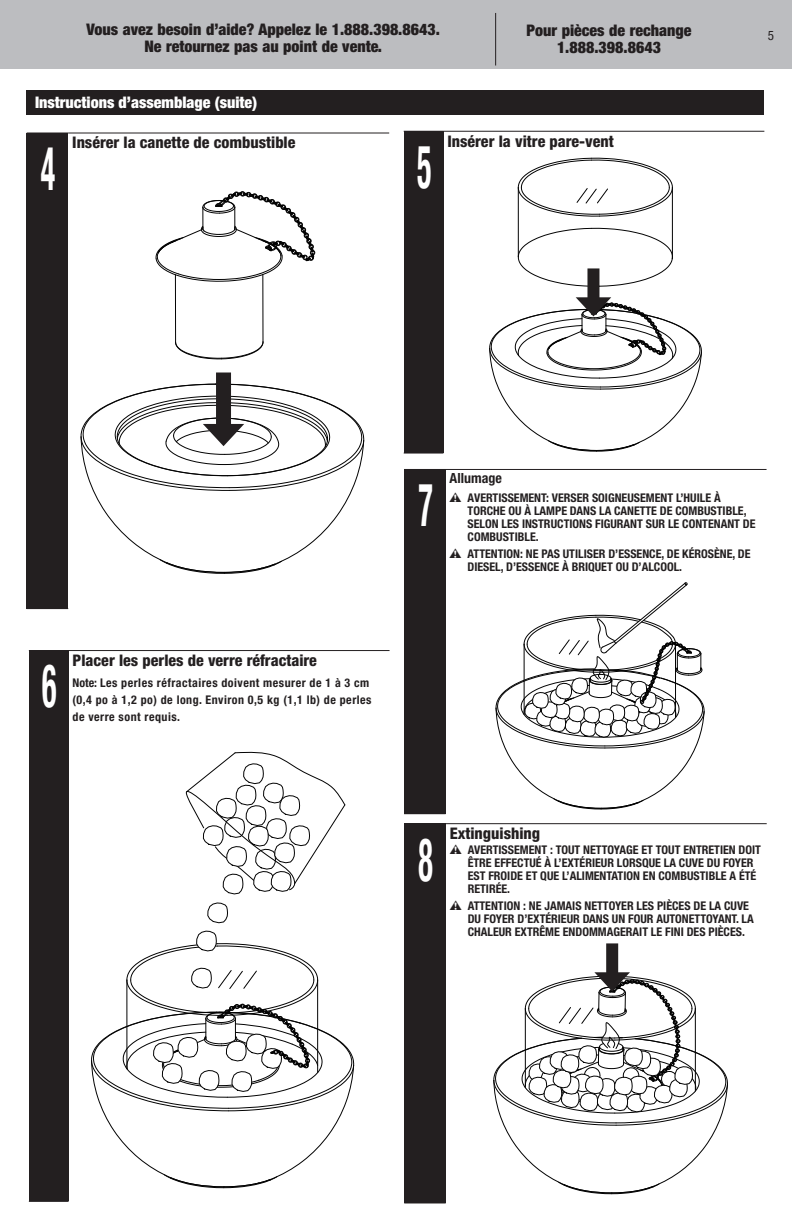
<style>
.page{position:relative;width:792px;height:1224px;background:#fff}
.page>*{position:absolute;margin:0;border:0;box-sizing:border-box;transform-origin:0 0}
.Step_No{font:700 condensed 60px "Helvetica Neue LT Std";color:#fff;scale:.5 1}
.t1{font:900 condensed 16px/17px "Helvetica Neue LT Std";color:#231f20;text-align:center}
.Body_Text{font:800 condensed 16px "Helvetica Neue LT Std";color:#231f20}
.t2{font:900 condensed 16px "Helvetica Neue LT Std";color:#fff}
.Step_Header{font:700 condensed 14px "Helvetica Neue LT Std";color:#231f20}
.t3{font:condensed 13px "Helvetica Neue LT Std";color:#231f20}
.Step_Header-2{font:700 condensed 12px/13px "Helvetica Neue LT Std";color:#231f20}
.Step_Header-3{font:700 condensed 12px/17px "Helvetica Neue LT Std";letter-spacing:.04em;color:#231f20}
.s1{font-family:"Warnings";font-weight:400;font-stretch:normal}
</style>
<div class="page">
<div style="left:27px;top:133px;width:41px;height:476px;background:#231f20"></div>
<hr style="left:68px;top:133px;width:321px;height:1px;background:#231f20">
<hr style="left:175px;top:275px;width:1px;height:67px;background:#030303">
<hr style="left:263px;top:275px;width:1px;height:67px;background:#030303">
<svg style="left:175px;top:341px;width:88px;height:18px"></svg>
<svg style="left:156px;top:191px;width:159px;height:91px"></svg>
<div style="left:26px;top:90px;width:738px;height:25px;background:#231f20"></div>
<div style="left:404px;top:469px;width:42px;height:345px;background:#231f20"></div>
<hr style="left:446px;top:469px;width:321px;height:1px;background:#231f20">
<svg style="left:496px;top:582px;width:208px;height:227px"></svg>
<div style="left:404px;top:131px;width:39px;height:322px;background:#231f20"></div>
<hr style="left:404px;top:453px;width:39px;height:1px;background:#231f20">
<hr style="left:443px;top:131px;width:321px;height:1px;background:#231f20">
<hr style="left:518px;top:188px;width:1px;height:69px;background:#030303">
<hr style="left:672px;top:188px;width:1px;height:69px;background:#030303">
<svg style="left:518px;top:228px;width:155px;height:59px"></svg>
<svg style="left:518px;top:158px;width:155px;height:58px"></svg>
<div style="left:29px;top:651px;width:40px;height:550px;background:#231f20"></div>
<hr style="left:29px;top:1201px;width:40px;height:1px;background:#231f20">
<hr style="left:29px;top:650px;width:40px;height:1px;background:#231f20">
<hr style="left:69px;top:650px;width:321px;height:1px;background:#231f20">
<svg style="left:186px;top:752px;width:159px;height:171px"></svg>
<svg style="left:91px;top:931px;width:263px;height:257px"></svg>
<div style="left:216px;top:373px;width:15px;height:59px;background:#231f20"></div>
<svg style="left:81px;top:384px;width:283px;height:190px"></svg>
<div style="left:587px;top:268px;width:12px;height:37px;background:#231f20"></div>
<svg style="left:489px;top:297px;width:213px;height:154px"></svg>
<div style="left:404px;top:824px;width:42px;height:379px;background:#231f20"></div>
<hr style="left:404px;top:823px;width:42px;height:1px;background:#231f20">
<hr style="left:446px;top:823px;width:321px;height:1px;background:#231f20">
<div style="left:606px;top:943px;width:12px;height:37px;background:#231f20"></div>
<svg style="left:494px;top:972px;width:234px;height:222px"></svg>
<div style="left:0;top:0;width:792px;height:69px;background:#bcbdc0"></div>
<hr style="left:495px;top:13px;width:1px;height:53px;background:#231f20">
<p class="t1" style="left:86px;top:21px;width:355px">Vous avez besoin d’aide? Appelez le 1.888.398.8643.<br>Ne retournez pas au point de vente.</p>
<p class="t1" style="left:527px;top:22px;width:166px">Pour pièces de rechange<br>1.888.398.8643</p>
<p class="t3" style="left:768px;top:28px;width:8px">5</p>
<p class="t2" style="left:35px;top:93px;width:224px">Instructions d’assemblage (suite)</p>
<p class="Step_No" style="left:41px;top:132px;width:30px">4</p>
<p class="Body_Text" style="left:72px;top:133px;width:225px">Insérer la canette de combustible</p>
<p class="Step_No" style="left:417px;top:130px;width:30px">5</p>
<p class="Body_Text" style="left:447px;top:131px;width:168px">Insérer la vitre pare-vent</p>
<p class="Step_No" style="left:42px;top:650px;width:30px">6</p>
<p class="Body_Text" style="left:73px;top:650px;width:246px">Placer les perles de verre réfractaire</p>
<p class="Step_Header-3" style="left:73px;top:674px;width:300px">Note: Les perles réfractaires doivent mesurer de 1 à 3 cm (0,4 po à 1,2 po) de long. Environ 0,5 kg (1,1 lb) de perles de verre sont requis.</p>
<p class="Step_No" style="left:418px;top:469px;width:30px">7</p>
<p class="Step_Header" style="left:450px;top:470px;width:54px">Allumage</p>
<p class="Step_Header-2" style="left:468px;top:492px;width:289px;text-indent:-18px"><span class="s1">W</span> AVERTISSEMENT: VERSER SOIGNEUSEMENT L’HUILE À TORCHE OU À LAMPE DANS LA CANETTE DE COMBUSTIBLE, SELON LES INSTRUCTIONS FIGURANT SUR LE CONTENANT DE COMBUSTIBLE.</p>
<p class="Step_Header-2" style="left:468px;top:547px;width:284px;text-indent:-18px"><span class="s1">W</span> ATTENTION: NE PAS UTILISER D’ESSENCE, DE KÉROSÈNE, DE<br>DIESEL, D’ESSENCE À BRIQUET OU D’ALCOOL.</p>
<p class="Step_No" style="left:419px;top:823px;width:30px">8</p>
<p class="Body_Text" style="left:450px;top:824px;width:92px">Extinguishing</p>
<p class="Step_Header-2" style="left:468px;top:843px;width:295px;text-indent:-18px"><span class="s1">W</span> AVERTISSEMENT : TOUT NETTOYAGE ET TOUT ENTRETIEN DOIT ÊTRE EFFECTUÉ À L’EXTÉRIEUR LORSQUE LA CUVE DU FOYER EST FROIDE ET QUE L’ALIMENTATION EN COMBUSTIBLE A ÉTÉ RETIRÉE.</p>
<p class="Step_Header-2" style="left:468px;top:899px;width:288px;text-indent:-18px"><span class="s1">W</span> ATTENTION : NE JAMAIS NETTOYER LES PIÈCES DE LA CUVE<br>DU FOYER D’EXTÉRIEUR DANS UN FOUR AUTONETTOYANT. LA<br>CHALEUR EXTRÊME ENDOMMAGERAIT LE FINI DES PIÈCES.</p>
</div>
